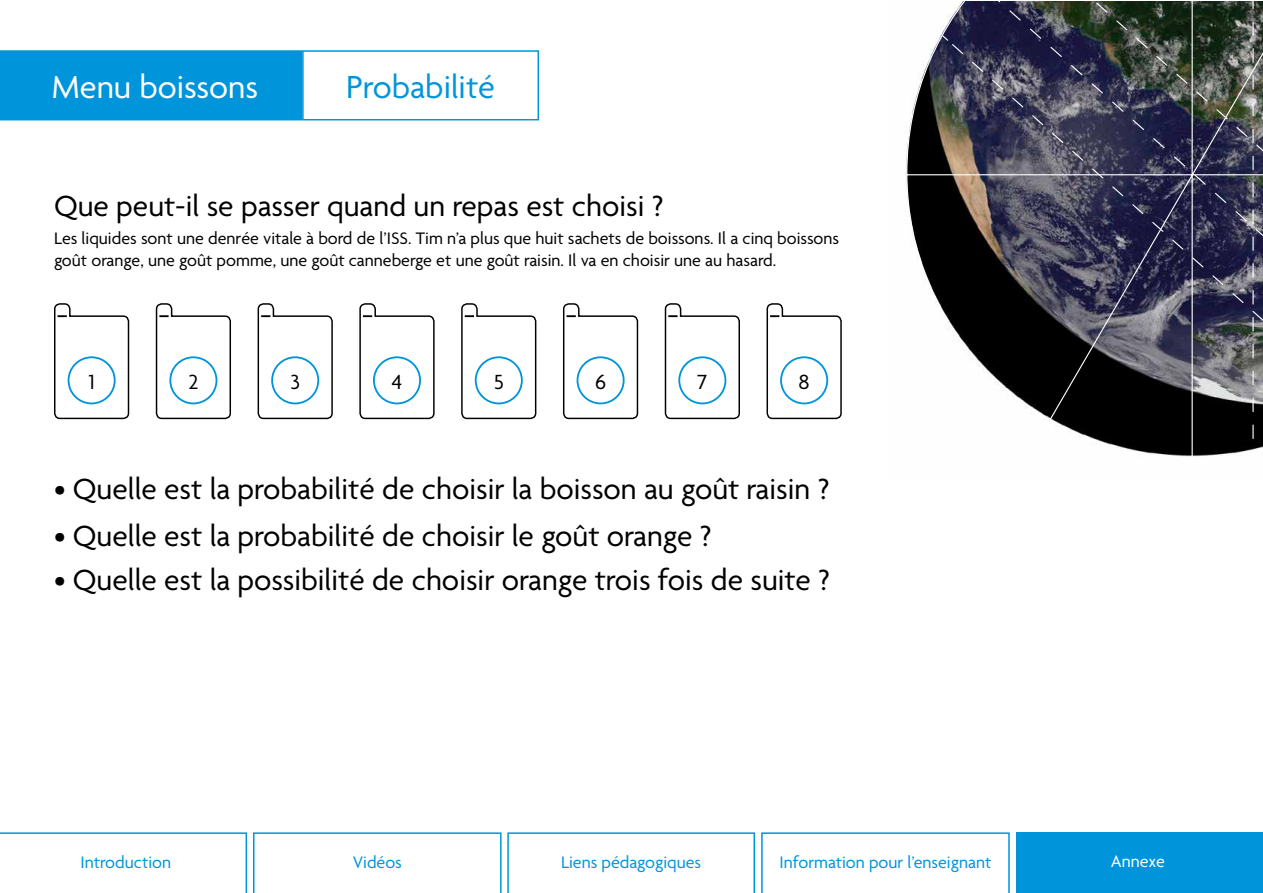
<style>
.page{position:relative;width:1263px;height:893px;background:#fff}
.page>*{position:absolute;margin:0;border:0;box-sizing:border-box;transform-origin:0 0}
.t1{font:34.5px "Agenda";color:#fff}
.t2{font:34.5px "Agenda";color:#0095da}
.t3{font:31.5px "Agenda";color:#000}
.t4{font:22.2px "Agenda";color:#000}
.t5{font:18px/21.6px "Agenda";color:#000}
.t6{font:18px "Agenda";color:#0095da}
.t7{font:18px "Agenda";color:#fff}
</style>
<div class="page">
<svg style="left:906px;top:1px;width:357px;height:456px;background:#50515b"></svg>
<div style="left:1017px;top:832px;width:246px;height:61px;background:#0095da"></div>
<svg style="left:0;top:832px;width:247px;height:61px"></svg>
<svg style="left:253px;top:832px;width:502px;height:61px"></svg>
<svg style="left:761px;top:832px;width:249px;height:61px"></svg>
<svg style="left:54px;top:303px;width:76px;height:117px"></svg>
<svg style="left:155px;top:303px;width:76px;height:117px"></svg>
<svg style="left:257px;top:303px;width:76px;height:117px"></svg>
<svg style="left:359px;top:303px;width:76px;height:117px"></svg>
<svg style="left:461px;top:303px;width:76px;height:117px"></svg>
<svg style="left:563px;top:303px;width:76px;height:117px"></svg>
<svg style="left:664px;top:303px;width:76px;height:117px"></svg>
<svg style="left:766px;top:303px;width:76px;height:117px"></svg>
<div style="left:302px;top:50px;width:237px;height:70px;border:2px solid #0095da"></div>
<div style="left:0;top:51px;width:301px;height:69px;background:#0095da"></div>
<div style="left:0;top:50px;width:302px;height:70px;border:2px solid #0095da"></div>
<p class="t1" style="left:52px;top:68px;width:208px">Menu boissons</p>
<p class="t2" style="left:346px;top:68px;width:150px">Probabilité</p>
<p class="t3" style="left:54px;top:189px;width:611px">Que peut-il se passer quand un repas est choisi ?</p>
<p class="t5" style="left:54px;top:229px;width:787px">Les liquides sont une denrée vitale à bord de l’ISS. Tim n’a plus que huit sachets de boissons. Il a cinq boissons goût orange, une goût pomme, une goût canneberge et une goût raisin. Il va en choisir une au hasard.</p>
<p class="t4" style="left:89px;top:370px;width:7px">1</p>
<p class="t4" style="left:188px;top:370px;width:12px">2</p>
<p class="t4" style="left:290px;top:370px;width:11px">3</p>
<p class="t4" style="left:392px;top:370px;width:12px">4</p>
<p class="t4" style="left:494px;top:370px;width:12px">5</p>
<p class="t4" style="left:595px;top:370px;width:13px">6</p>
<p class="t4" style="left:697px;top:370px;width:11px">7</p>
<p class="t4" style="left:798px;top:370px;width:13px">8</p>
<p class="t3" style="left:54px;top:472px;width:777px">• Quelle est la probabilité de choisir la boisson au goût raisin ?</p>
<p class="t3" style="left:54px;top:519px;width:659px">• Quelle est la probabilité de choisir le goût orange ?</p>
<p class="t3" style="left:54px;top:563px;width:777px">• Quelle est la possibilité de choisir orange trois fois de suite ?</p>
<p class="t6" style="left:81px;top:853px;width:92px">Introduction</p>
<p class="t6" style="left:353px;top:853px;width:51px">Vidéos</p>
<p class="t6" style="left:561px;top:853px;width:142px">Liens pédagogiques</p>
<p class="t6" style="left:779px;top:853px;width:213px">Information pour l’enseignant</p>
<p class="t7" style="left:1111px;top:851px;width:56px">Annexe</p>
</div>
